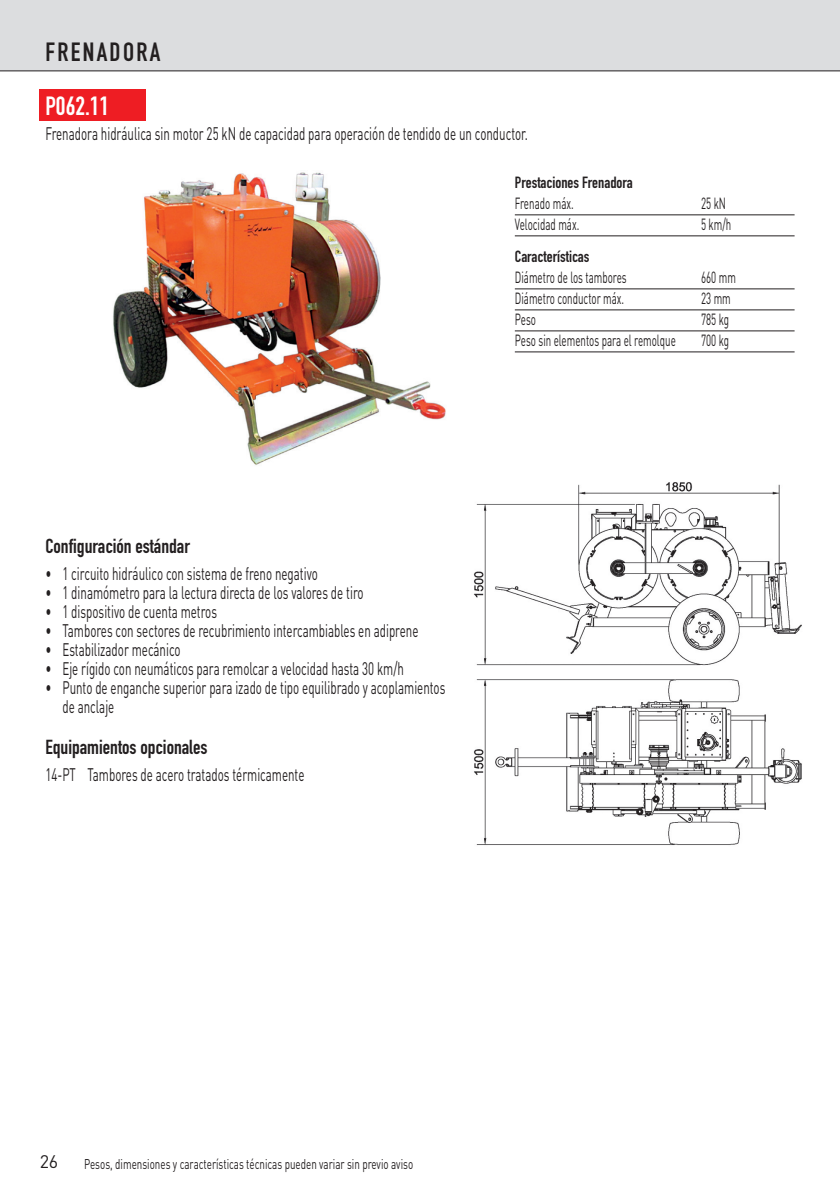
<style>
.page{position:relative;width:840px;height:1191px;background:#fff}
.page>*{position:absolute;margin:0;border:0;box-sizing:border-box;transform-origin:0 0}
.t1{font:26px "DIN Engschrift Std";letter-spacing:.09em;color:#231f20}
.t2{font:26px "DIN Engschrift Std";color:#fff}
.t3{font:20px "DIN Engschrift Std";color:#231f20}
.t4{font:18px/19px "DIN";color:#231f20;scale:.64 1}
.t5{font:18px "DIN";color:#231f20}
.t6{font:16px "DIN";color:#231f20;scale:.61 1}
.t7{font:16px "DIN Engschrift Std";color:#231f20}
.t8{font:14px "DIN";color:#231f20;scale:.7 1}
</style>
<div class="page">
<svg style="left:0;top:0;width:839px;height:100px"></svg>
<img style="left:473px;top:482px;width:329px;height:363px">
<img style="left:113px;top:172px;width:390px;height:324px">
<div style="left:40px;top:89px;width:106px;height:31px;background:#ee1d23"></div>
<hr style="left:514px;top:214px;width:280px;height:1px;background:#231f20">
<hr style="left:514px;top:235px;width:280px;height:1px;background:#231f20">
<hr style="left:514px;top:288px;width:280px;height:1px;background:#231f20">
<hr style="left:514px;top:309px;width:280px;height:1px;background:#231f20">
<hr style="left:514px;top:330px;width:280px;height:1px;background:#231f20">
<hr style="left:514px;top:351px;width:280px;height:1px;background:#231f20">
<h1 class="t1" style="left:45px;top:37px;width:116px">FRENADORA</h1>
<h1 class="t2" style="left:45px;top:91px;width:65px">P062.11</h1>
<p class="t4" style="left:45px;top:123px;width:754px">Frenadora hidráulica sin motor 25 kN de capacidad para operación de tendido de un conductor.</p>
<p class="t7" style="left:514px;top:173px;width:119px">Prestaciones Frenadora</p>
<p class="t6" style="left:514px;top:193px;width:98px">Frenado máx.</p>
<p class="t6" style="left:700px;top:193px;width:42px">25 kN</p>
<p class="t6" style="left:514px;top:214px;width:107px">Velocidad máx.</p>
<p class="t6" style="left:700px;top:214px;width:51px">5 km/h</p>
<p class="t7" style="left:514px;top:247px;width:76px">Características</p>
<p class="t6" style="left:514px;top:267px;width:185px">Diámetro de los tambores</p>
<p class="t6" style="left:700px;top:267px;width:59px">660 mm</p>
<p class="t6" style="left:514px;top:288px;width:181px">Diámetro conductor máx.</p>
<p class="t6" style="left:700px;top:288px;width:50px">23 mm</p>
<p class="t6" style="left:514px;top:309px;width:36px">Peso</p>
<p class="t6" style="left:700px;top:309px;width:47px">785 kg</p>
<p class="t6" style="left:514px;top:330px;width:265px">Peso sin elementos para el remolque</p>
<p class="t6" style="left:700px;top:330px;width:47px">700 kg</p>
<p class="t3" style="left:45px;top:534px;width:146px">Configuración estándar</p>
<p class="t4" style="left:45px;top:563px;width:427px">• 1 circuito hidráulico con sistema de freno negativo</p>
<p class="t4" style="left:45px;top:583px;width:498px">• 1 dinamómetro para la lectura directa de los valores de tiro</p>
<p class="t4" style="left:45px;top:602px;width:269px">• 1 dispositivo de cuenta metros</p>
<p class="t4" style="left:45px;top:621px;width:584px">• Tambores con sectores de recubrimiento intercambiables en adiprene</p>
<p class="t4" style="left:45px;top:640px;width:213px">• Estabilizador mecánico</p>
<p class="t4" style="left:45px;top:659px;width:561px">• Eje rígido con neumáticos para remolcar a velocidad hasta 30 km/h</p>
<p class="t4" style="left:62px;top:678px;width:599px;text-indent:-17px">• Punto de enganche superior para izado de tipo equilibrado y acoplamientos de anclaje</p>
<p class="t3" style="left:45px;top:735px;width:163px">Equipamientos opcionales</p>
<p class="t4" style="left:45px;top:764px;width:406px">14-PT Tambores de acero tratados térmicamente</p>
<p class="t5" style="left:40px;top:1150px;width:20px">26</p>
<p class="t8" style="left:84px;top:1155px;width:471px">Pesos, dimensiones y características técnicas pueden variar sin previo aviso</p>
</div>
